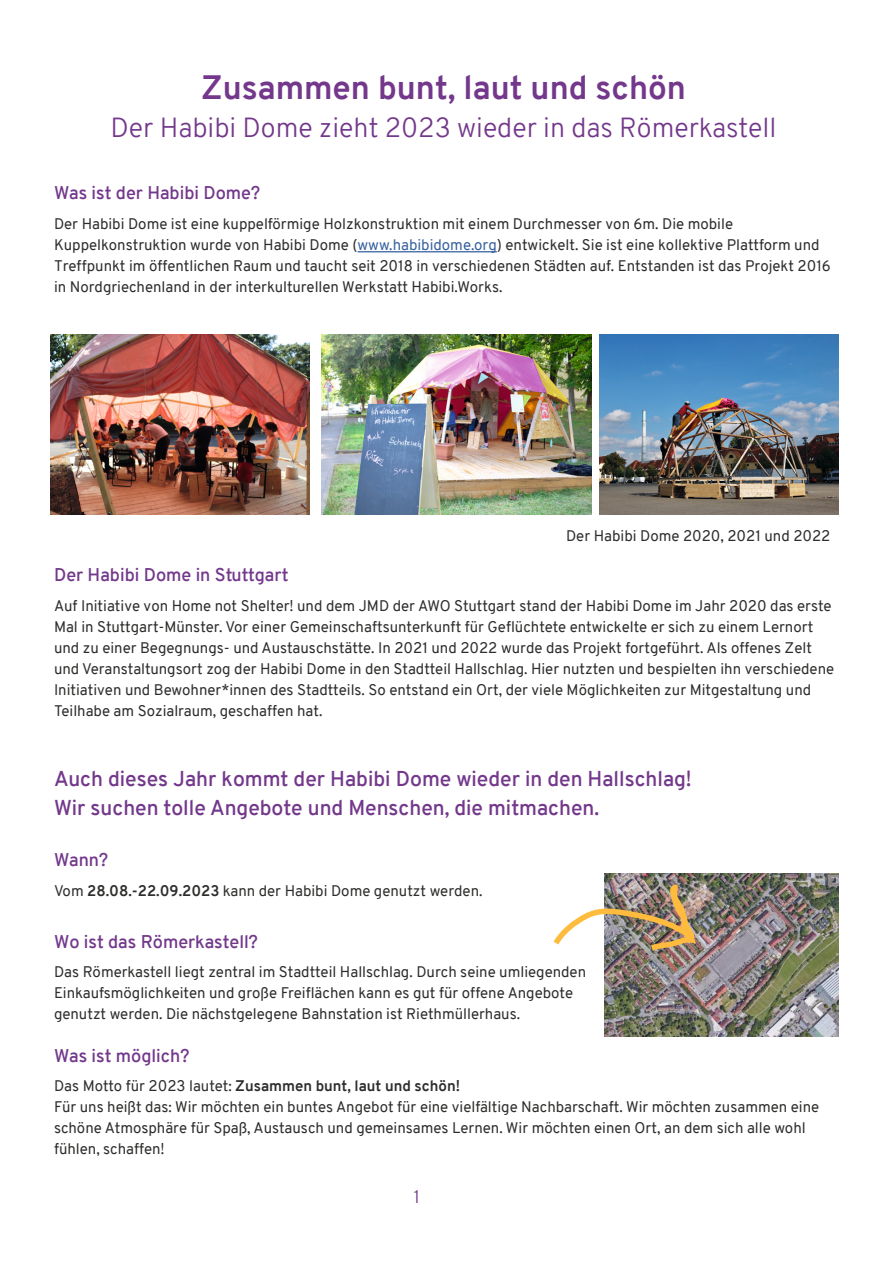
<style>
.page{position:relative;width:893px;height:1263px;background:#fff}
.page>*{position:absolute;margin:0;border:0;box-sizing:border-box;transform-origin:0 0}
.Überschrift_1{font:700 33px "Overpass";color:#73388b}
.Überschrift_1-2{font:300 27px "Overpass";color:#73388b}
.Fließtext{font:600 21px/28.5px "Overpass";color:#73388b}
.Fließtext-2{font:600 18px "Overpass";color:#73388b}
.Überschrift_1-3{font:600 18px "Overpass";color:#73388b}
.Unterüberschrift{font:600 18px "Overpass";color:#73388b}
.t1{font:300 18px "Overpass";color:#73388b}
.Fließtext-3{font:15px/21px "Overpass";color:#2d2d2c}
.Fließtext-4{font:700 15px "Overpass";color:#2d2d2c}
.s1{color:#36619e}
.s2{font-weight:700}
.s3{font-weight:400}
</style>
<div class="page">
<hr style="left:358px;top:251px;width:139px;height:1px;background:#36619e">
<img style="left:604px;top:874px;width:235px;height:162px">
<img style="left:599px;top:335px;width:240px;height:180px">
<img style="left:321px;top:335px;width:270px;height:180px">
<img style="left:51px;top:335px;width:258px;height:180px">
<img style="left:553px;top:881px;width:148px;height:74px">
<p class="Überschrift_1" style="left:201px;top:64px;width:486px">Zusammen bunt, laut und schön</p>
<p class="Überschrift_1-2" style="left:111px;top:108px;width:667px">Der Habibi Dome zieht 2023 wieder in das Römerkastell</p>
<p class="Überschrift_1-3" style="left:54px;top:180px;width:208px">Was ist der Habibi Dome?</p>
<p class="Fließtext-3" style="left:54px;top:213px;width:778px">Der Habibi Dome ist eine kuppelförmige Holzkonstruktion mit einem Durchmesser von 6m. Die mobile Kuppelkonstruktion wurde von Habibi Dome (<span class="s1">www.habibidome.org</span>) entwickelt. Sie ist eine kollektive Plattform und Treffpunkt im öffentlichen Raum und taucht seit 2018 in verschiedenen Städten auf. Entstanden ist das Projekt 2016 in Nordgriechenland in der interkulturellen Werkstatt Habibi.Works.</p>
<p class="Fließtext-3" style="left:566px;top:525px;width:266px">Der Habibi Dome 2020, 2021 und 2022</p>
<p class="Fließtext-2" style="left:54px;top:562px;width:236px">Der Habibi Dome in Stuttgart</p>
<p class="Fließtext-3" style="left:54px;top:595px;width:782px">Auf Initiative von Home not Shelter! und dem JMD der AWO Stuttgart stand der Habibi Dome im Jahr 2020 das erste Mal in Stuttgart-Münster. Vor einer Gemeinschaftsunterkunft für Geflüchtete entwickelte er sich zu einem Lernort und zu einer Begegnungs- und Austauschstätte. In 2021 und 2022 wurde das Projekt fortgeführt. Als offenes Zelt und Veranstaltungsort zog der Habibi Dome in den Stadtteil Hallschlag. Hier nutzten und bespielten ihn verschiedene Initiativen und Bewohner*innen des Stadtteils. So entstand ein Ort, der viele Möglichkeiten zur Mitgestaltung und Teilhabe am Sozialraum, geschaffen hat.</p>
<p class="Fließtext" style="left:54px;top:765px;width:639px">Auch dieses Jahr kommt der Habibi Dome wieder in den Hallschlag!<br>Wir suchen tolle Angebote und Menschen, die mitmachen.</p>
<p class="Fließtext-2" style="left:54px;top:847px;width:56px">Wann?</p>
<p class="Fließtext-3" style="left:54px;top:880px;width:430px">Vom <span class="s2">28.08.-22.09.2023</span> kann der Habibi Dome genutzt werden.</p>
<p class="Fließtext-2" style="left:54px;top:928px;width:205px">Wo ist das Römerkastell?</p>
<p class="Fließtext-3" style="left:54px;top:961px;width:534px">Das Römerkastell liegt zentral im Stadtteil Hallschlag. Durch seine umliegenden<br>Einkaufsmöglichkeiten und große Freiflächen kann es gut für offene Angebote genutzt werden. Die nächstgelegene Bahnstation ist Riethmüllerhaus.</p>
<p class="Unterüberschrift" style="left:54px;top:1042px;width:137px">Was ist möglich?</p>
<p class="Fließtext-4" style="left:54px;top:1075px;width:407px"><span class="s3">Das Motto für 2023 lautet:</span> Zusammen bunt, laut und schön!</p>
<p class="Fließtext-3" style="left:54px;top:1096px;width:767px">Für uns heißt das: Wir möchten ein buntes Angebot für eine vielfältige Nachbarschaft. Wir möchten zusammen eine schöne Atmosphäre für Spaß, Austausch und gemeinsames Lernen. Wir möchten einen Ort, an dem sich alle wohl fühlen, schaffen!</p>
<p class="t1" style="left:414px;top:1183px;width:8px">1</p>
</div>
